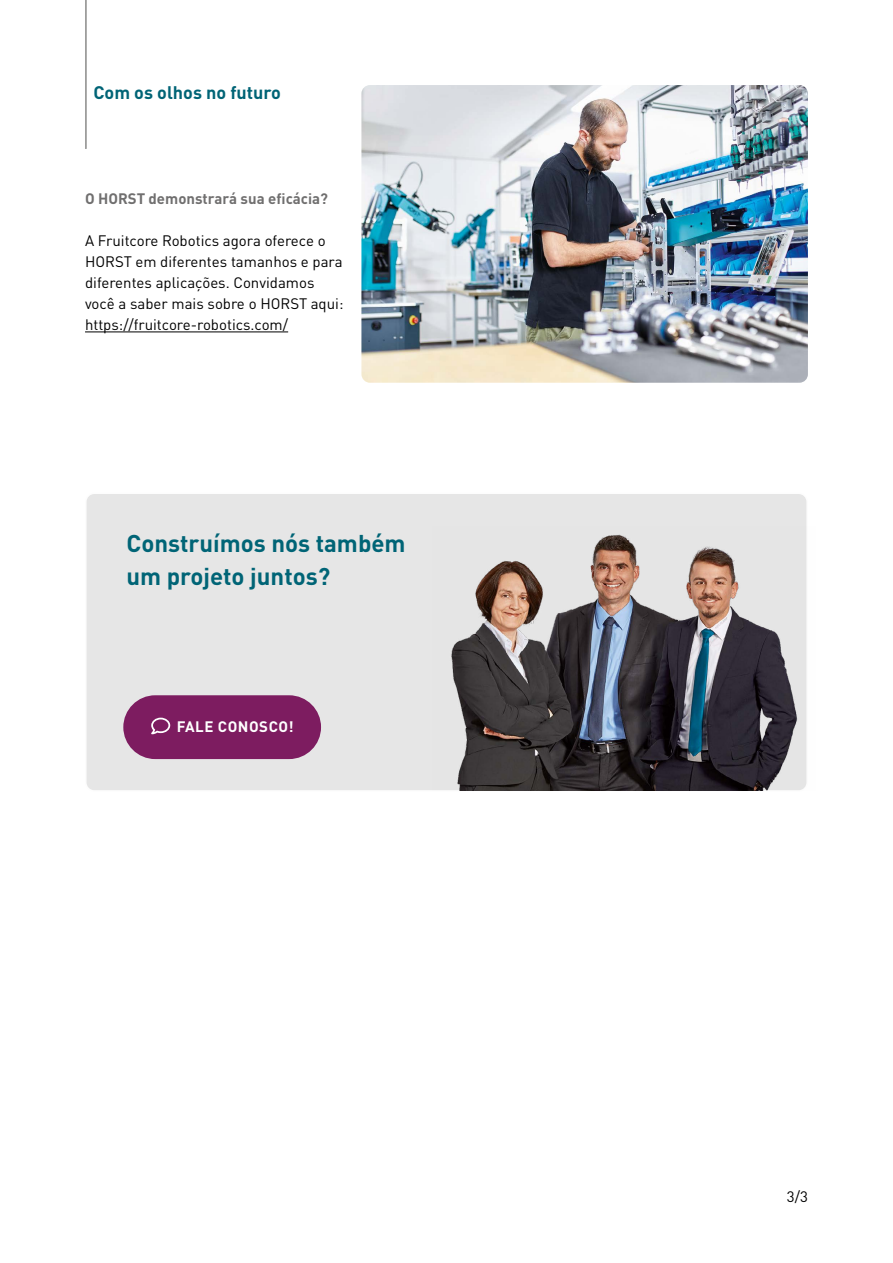
<style>
.page{position:relative;width:893px;height:1263px;background:#fff}
.page>*{position:absolute;margin:0;border:0;box-sizing:border-box;transform-origin:0 0}
.t1{font:700 24px/33px "DIN Pro";color:#006476}
.t2{font:700 18px "DIN Pro";color:#006476}
.t3{font:15px/21px "DIN Pro";color:#000}
.t4{font:700 15px "DIN Pro";color:#706f6f}
.t5{font:700 15px "DIN Pro";letter-spacing:.035em;color:#fff}
</style>
<div class="page">
<img style="left:361px;top:85px;width:447px;height:298px">
<div style="left:86px;top:493px;width:721px;height:298px;background:#e6e6e6;border-radius:9px"></div>
<div style="left:85px;top:492px;width:723px;height:300px;border:2px solid #ededed;border-radius:9px"></div>
<img style="left:433px;top:526px;width:375px;height:264px">
<hr style="left:85px;top:331px;width:203px;height:1px;background:#000">
<hr style="left:85px;top:0;width:2px;height:149px;background:#9d9d9c">
<div style="left:123px;top:695px;width:198px;height:64px;background:#7d1c60;border-radius:32px"></div>
<svg style="left:151px;top:718px;width:19px;height:16px"></svg>
<p class="t2" style="left:93px;top:78px;width:189px">Com os olhos no futuro</p>
<p class="t4" style="left:85px;top:187px;width:245px">O HORST demonstrará sua eficácia?</p>
<p class="t3" style="left:85px;top:229px;width:260px">A Fruitcore Robotics agora oferece o HORST em diferentes tamanhos e para diferentes aplicações. Convidamos você a saber mais sobre o HORST aqui: https://fruitcore-robotics.com/</p>
<h1 class="t1" style="left:126px;top:525px;width:281px">Construímos nós também um projeto juntos?</h1>
<p class="t5" style="left:177px;top:714px;width:119px">FALE CONOSCO!</p>
<p class="t3" style="left:787px;top:1185px;width:23px">3/3</p>
</div>
